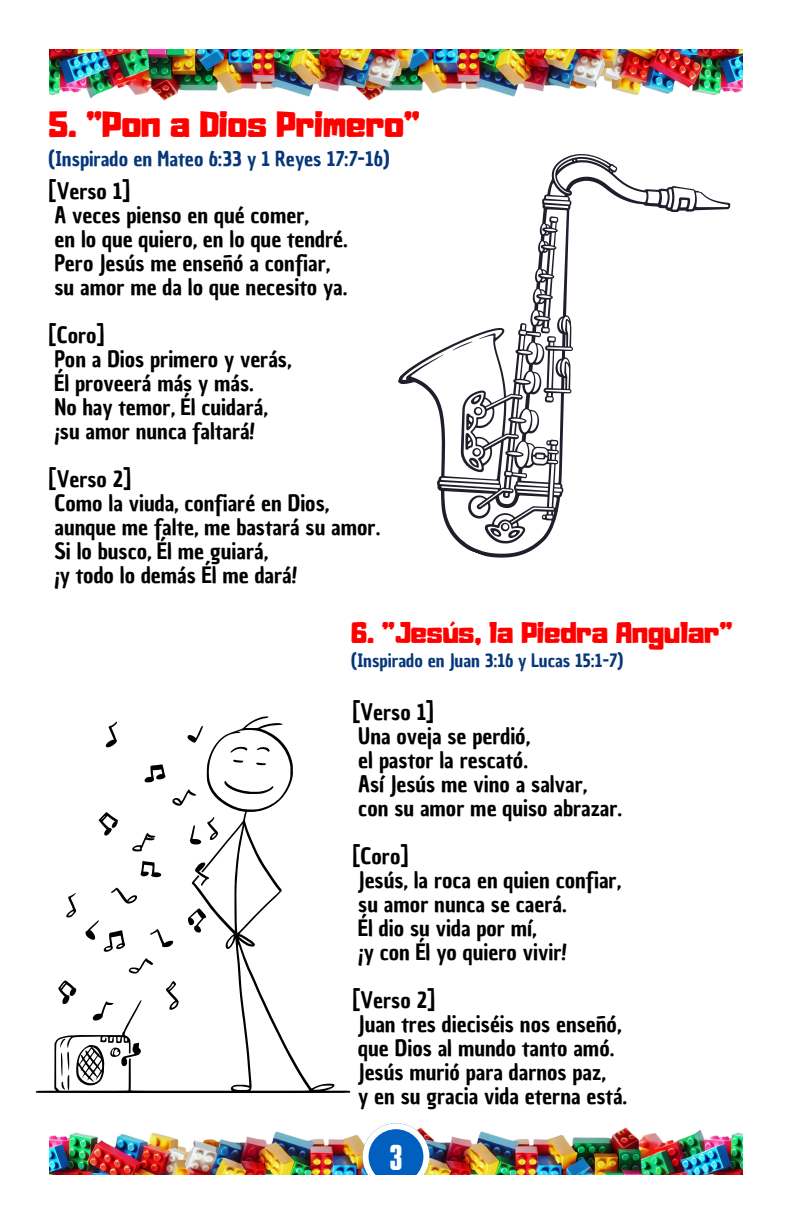
<style>
.page{position:relative;width:792px;height:1224px;background:#fff}
.page>*{position:absolute;margin:0;border:0;box-sizing:border-box;transform-origin:0 0}
.t1{font:36px "Alpha";color:#fff}
.t2{font:32.2px "Adumu";color:#f00}
.t3{font:26.4px "Adumu";color:#f00}
.t4{font:22px/24px "Chau Philomene One";color:#000}
.t5{font:20px "Chau Philomene One";color:#05377a}
.t6{font:18px "Chau Philomene One";color:#05377a}
</style>
<div class="page">
<img style="left:49px;top:49px;width:68px;height:50px">
<img style="left:646px;top:49px;width:97px;height:47px">
<img style="left:441px;top:49px;width:205px;height:48px">
<img style="left:117px;top:49px;width:324px;height:52px">
<img style="left:673px;top:1129px;width:70px;height:46px">
<img style="left:49px;top:1132px;width:95px;height:43px">
<img style="left:144px;top:1131px;width:205px;height:44px">
<img style="left:349px;top:1127px;width:324px;height:48px">
<svg style="left:363px;top:1123px;width:66px;height:52px"></svg>
<svg style="left:36px;top:716px;width:315px;height:377px"></svg>
<svg style="left:398px;top:154px;width:333px;height:404px"></svg>
<svg style="left:453px;top:336px;width:19px;height:20px"></svg>
<svg style="left:461px;top:392px;width:23px;height:76px"></svg>
<svg style="left:489px;top:522px;width:31px;height:18px"></svg>
<h2 class="t2" style="left:49px;top:111px;width:373px">5. "Pon a Dios Primero"</h2>
<h3 class="t5" style="left:49px;top:145px;width:343px">(Inspirado en Mateo 6:33 y 1 Reyes 17:7-16)</h3>
<p class="t4" style="left:49px;top:179px;width:301px">[Verso 1]<br>A veces pienso en qué comer,<br>en lo que quiero, en lo que tendré.<br>Pero Jesús me enseñó a confiar,</p>
<p class="t4" style="left:49px;top:263px;width:300px;line-height:48px">su amor me da lo que necesito ya. [Coro]</p>
<p class="t4" style="left:54px;top:347px;width:238px">Pon a Dios primero y verás,<br>Él proveerá más y más.</p>
<p class="t4" style="left:54px;top:395px;width:215px">No hay temor, Él cuidará, ¡su amor nunca faltará!</p>
<p class="t4" style="left:49px;top:467px;width:282px">[Verso 2]<br>Como la viuda, confiaré en Dios,</p>
<h1 class="t4" style="left:54px;top:515px;width:327px">aunque me falte, me bastará su amor.<br>Si lo busco, Él me guiará,<br>¡y todo lo demás Él me dará!</h1>
<p class="t3" style="left:351px;top:622px;width:383px">6. "Jesús, la Piedra Angular"</p>
<h3 class="t6" style="left:351px;top:648px;width:274px">(Inspirado en Juan 3:16 y Lucas 15:1-7)</h3>
<p class="t4" style="left:352px;top:700px;width:179px">[Verso 1]<br>Una oveja se perdió, el pastor la rescató.</p>
<h3 class="t4" style="left:358px;top:772px;width:265px">Así Jesús me vino a salvar, con su amor me quiso abrazar.</h3>
<h3 class="t4" style="left:352px;top:844px;width:270px">[Coro]<br>Jesús, la roca en quien confiar,</h3>
<h3 class="t4" style="left:358px;top:892px;width:210px">su amor nunca se caerá.<br>Él dio su vida por mí,<br>¡y con Él yo quiero vivir!</h3>
<h3 class="t4" style="left:352px;top:988px;width:84px">[Verso 2]</h3>
<h3 class="t4" style="left:358px;top:1012px;width:265px">Juan tres dieciséis nos enseñó, que Dios al mundo tanto amó.<br>Jesús murió para darnos paz,</h3>
<h3 class="t4" style="left:358px;top:1084px;width:271px">y en su gracia vida eterna está.</h3>
<p class="t1" style="left:389px;top:1141px;width:15px">3</p>
</div>
